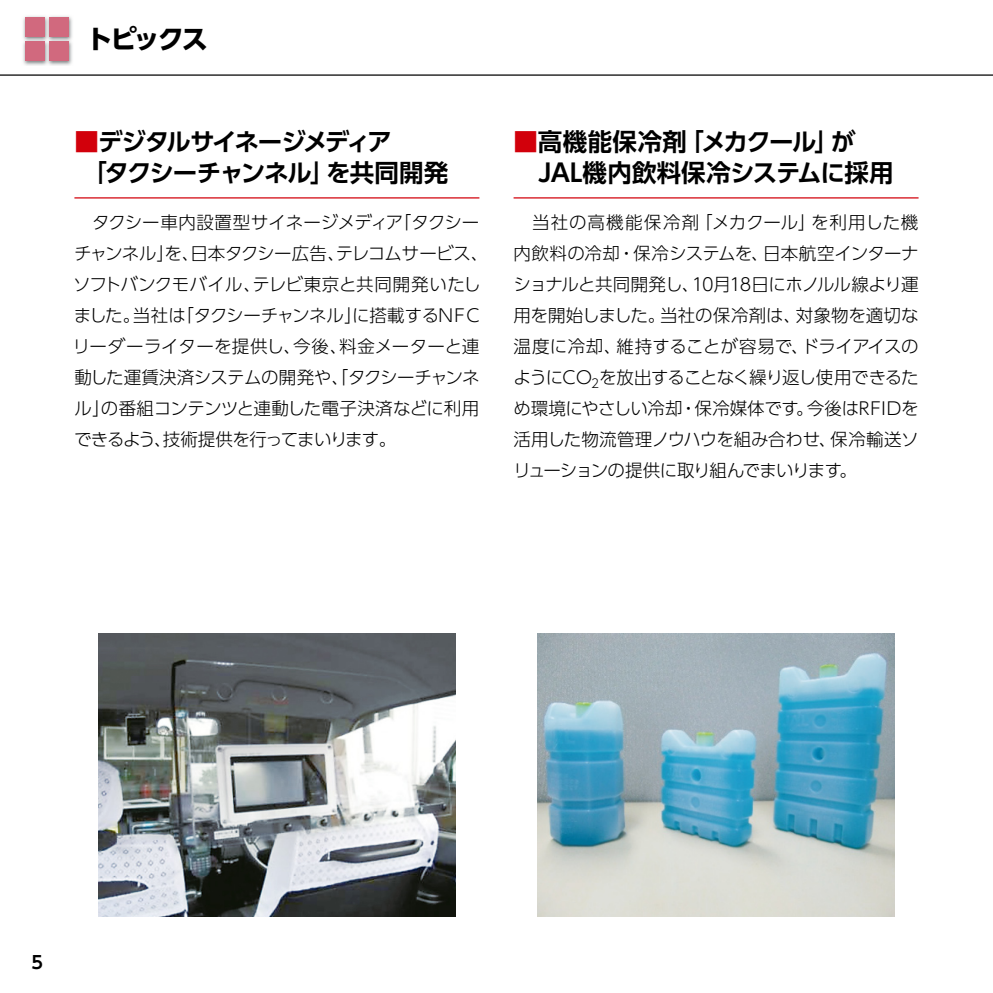
<style>
.page{position:relative;width:993px;height:993px;background:#fff}
.page>*{position:absolute;margin:0;border:0;box-sizing:border-box;transform-origin:0 0}
.t1{font:700 26.25px "UD Shin Go Pro";letter-spacing:-.085em;color:#000}
.t2{font:700 24.5px/31px "UD Shin Go Pro De";color:#000}
.t3{font:700 24.5px/31px "UD Shin Go Pro De";letter-spacing:-.045em;color:#000}
.t4{font:300 17.5px/31px "UD Shin Go Pro";letter-spacing:-.02em;color:#000}
.t5{font:700 17.5px "UD Shin Go Pro De";color:#000}
.s1{color:#d2000b}
</style>
<div class="page">
<img style="left:98px;top:633px;width:357px;height:283px">
<hr style="left:74px;top:197px;width:405px;height:1px;background:#d2000b">
<hr style="left:513px;top:197px;width:405px;height:1px;background:#d2000b">
<img style="left:537px;top:633px;width:357px;height:283px">
<hr style="left:0;top:74px;width:992px;height:2px;background:#000">
<img style="left:23px;top:16px;width:49px;height:50px">
<div style="left:25px;top:17px;width:20px;height:20px;background:#d1697e"></div>
<div style="left:25px;top:41px;width:20px;height:20px;background:#d1697e"></div>
<div style="left:49px;top:17px;width:20px;height:20px;background:#d1697e"></div>
<div style="left:49px;top:41px;width:20px;height:20px;background:#d1697e"></div>
<h1 class="t1" style="left:86px;top:18px;width:123px">トピックス</h1>
<h2 class="t3" style="left:83px;top:125px;width:367px;text-indent:-8px"><span class="s1">■</span>デジタルサイネージメディア<br>「タクシーチャンネル」を共同開発</h2>
<h2 class="t2" style="left:513px;top:125px;width:381px"><span class="s1">■</span>高機能保冷剤「メカクール」が　JAL機内飲料保冷システムに採用</h2>
<p class="t4" style="left:73px;top:206px;width:416px">　タクシー車内設置型サイネージメディア「タクシーチャンネル」を、日本タクシー広告、テレコムサービス、ソフトバンクモバイル、テレビ東京と共同開発いたしました。当社は「タクシーチャンネル」に搭載するNFCリーダーライターを提供し、今後、料金メーターと連動した運賃決済システムの開発や、「タクシーチャンネル」の番組コンテンツと連動した電子決済などに利用できるよう、技術提供を行ってまいります。</p>
<p class="t4" style="left:513px;top:206px;width:406px;text-align:justify">　当社の高機能保冷剤「メカクール」を利用した機内飲料の冷却・保冷システムを、日本航空インターナショナルと共同開発し、10月18日にホノルル線より運用を開始しました。当社の保冷剤は、対象物を適切な温度に冷却、維持することが容易で、ドライアイスのようにCO<sub>2</sub>を放出することなく繰り返し使用できるため環境にやさしい冷却・保冷媒体です。今後はRFIDを活用した物流管理ノウハウを組み合わせ、保冷輸送ソリューションの提供に取り組んでまいります。</p>
<p class="t5" style="left:31px;top:948px;width:13px">5</p>
</div>
